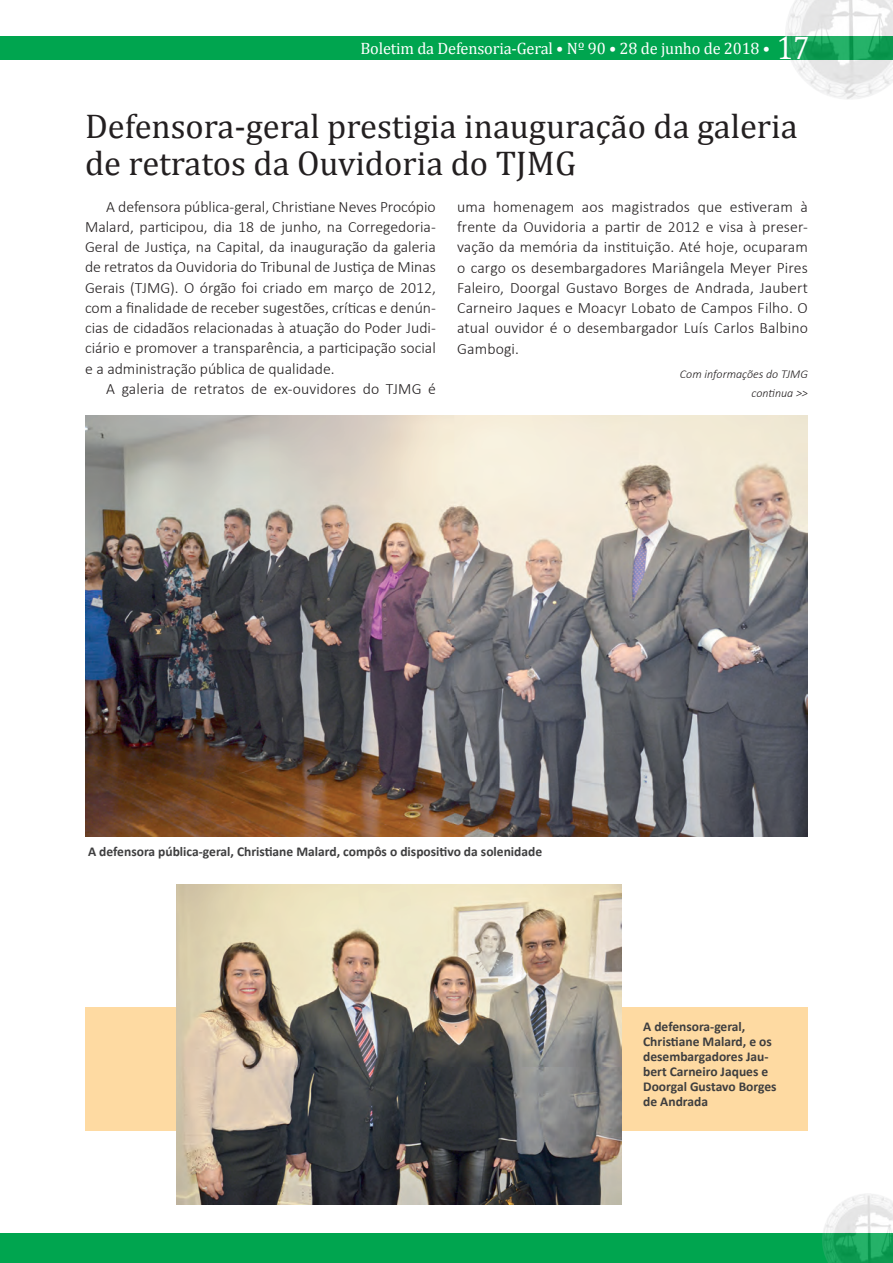
<style>
.page{position:relative;width:893px;height:1263px;background:#fff}
.page>*{position:absolute;margin:0;border:0;box-sizing:border-box;transform-origin:0 0}
.t1{font:34.5px/37.5px "Cambria";color:#231f20}
.t2{font:16.5px "Cambria";letter-spacing:-.01em;color:#fff}
.t3{font:300 15.75px/20.2px "Calibri";letter-spacing:.01em;color:#231f20;text-align:justify}
.t4{font:700 13.5px/15px "Calibri";color:#3e3e3f}
.t5{font:italic 300 12px "Calibri";color:#231f20}
.s1{font-size:33px}
</style>
<div class="page">
<div style="left:0;top:1234px;width:893px;height:29px;background:#00a54f"></div>
<div style="left:0;top:36px;width:893px;height:24px;background:#00a54f"></div>
<img style="left:786px;top:0;width:107px;height:99px">
<img style="left:823px;top:1194px;width:70px;height:69px">
<div style="left:85px;top:1007px;width:723px;height:123px;background:#fedaa2"></div>
<img style="left:85px;top:415px;width:723px;height:421px">
<img style="left:176px;top:884px;width:446px;height:320px">
<p class="t2" style="left:360px;top:39px;width:450px">Boletim da Defensoria-Geral • Nº 90 • 28 de junho de 2018 • <span class="s1">17</span></p>
<h1 class="t1" style="left:85px;top:107px;width:714px">Defensora-geral prestigia inauguração da galeria de retratos da Ouvidoria do TJMG</h1>
<p class="t3" style="left:85px;top:196px;width:352px;text-indent:21px">A defensora pública-geral, Christiane Neves Procópio Malard, participou, dia 18 de junho, na Corregedoria-Geral de Justiça, na Capital, da inauguração da galeria de retratos da Ouvidoria do Tribunal de Justiça de Minas Gerais (TJMG). O órgão foi criado em março de 2012, com a finalidade de receber sugestões, críticas e denún&shy;cias de cidadãos relacionadas à atuação do Poder Judi&shy;ciário e promover a transparência, a participação social e a administração pública de qualidade.</p>
<p class="t3" style="left:106px;top:378px;width:331px">A galeria de retratos de ex-ouvidores do TJMG é</p>
<p class="t3" style="left:457px;top:196px;width:352px">uma homenagem aos magistrados que estiveram à frente da Ouvidoria a partir de 2012 e visa à preser&shy;vação da memória da instituição. Até hoje, ocuparam o cargo os desembargadores Mariângela Meyer Pires Faleiro, Doorgal Gustavo Borges de Andrada, Jaubert Carneiro Jaques e Moacyr Lobato de Campos Filho. O atual ouvidor é o desembargador Luís Carlos Balbino Gambogi.</p>
<p class="t5" style="left:680px;top:366px;width:129px">Com informações do TJMG</p>
<p class="t5" style="left:751px;top:386px;width:58px">continua &gt;&gt;</p>
<p class="t4" style="left:88px;top:844px;width:456px">A defensora pública-geral, Christiane Malard, compôs o dispositivo da solenidade</p>
<p class="t4" style="left:643px;top:1019px;width:135px">A defensora-geral,<br>Christiane Malard, e os desembargadores Jau&shy;bert Carneiro Jaques e<br>Doorgal Gustavo Borges de Andrada</p>
</div>
